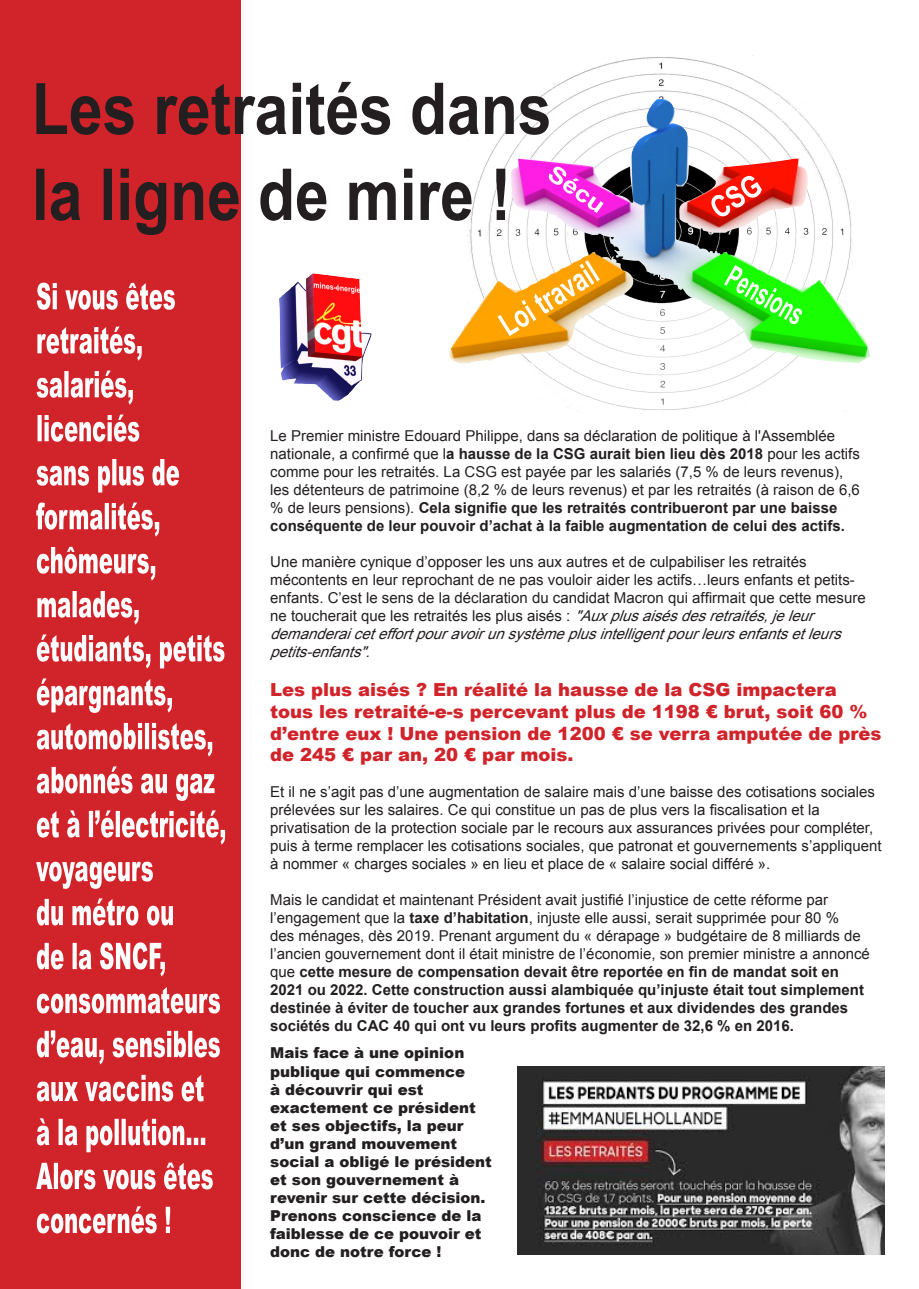
<style>
.page{position:relative;width:919px;height:1289px;background:#fff}
.page>*{position:absolute;margin:0;border:0;box-sizing:border-box;transform-origin:0 0}
.t1{font:900 18px/21.6px "Arial";color:#d1232a}
.t2{font:15px/18px "Arial";color:#231f20}
.t3{font:900 15px/18px "Arial";color:#231f20}
.s1{font-weight:700}
.s2{font-style:italic}
</style>
<div class="page">
<div style="left:0;top:0;width:241px;height:1288px;background:#d1232a"></div>
<img style="left:279px;top:273px;width:93px;height:128px">
<img style="left:517px;top:1066px;width:367px;height:188px">
<img style="left:467px;top:55px;width:324px;height:356px">
<img style="left:509px;top:99px;width:361px;height:264px">
<svg style="left:548px;top:167px;width:55px;height:46px"></svg>
<svg style="left:711px;top:176px;width:50px;height:41px"></svg>
<svg style="left:497px;top:260px;width:103px;height:76px"></svg>
<svg style="left:36px;top:169px;width:469px;height:66px"></svg>
<svg style="left:36px;top:82px;width:512px;height:53px"></svg>
<svg style="left:37px;top:1206px;width:133px;height:27px"></svg>
<svg style="left:36px;top:1162px;width:177px;height:27px"></svg>
<svg style="left:37px;top:1118px;width:168px;height:34px"></svg>
<svg style="left:37px;top:1074px;width:167px;height:27px"></svg>
<svg style="left:37px;top:1030px;width:183px;height:34px"></svg>
<svg style="left:37px;top:987px;width:183px;height:26px"></svg>
<svg style="left:37px;top:942px;width:128px;height:34px"></svg>
<svg style="left:37px;top:898px;width:136px;height:27px"></svg>
<svg style="left:36px;top:861px;width:117px;height:27px"></svg>
<svg style="left:37px;top:810px;width:188px;height:34px"></svg>
<svg style="left:37px;top:766px;width:177px;height:34px"></svg>
<svg style="left:37px;top:723px;width:175px;height:33px"></svg>
<svg style="left:37px;top:678px;width:135px;height:35px"></svg>
<svg style="left:37px;top:634px;width:187px;height:34px"></svg>
<svg style="left:37px;top:591px;width:102px;height:33px"></svg>
<svg style="left:37px;top:547px;width:118px;height:33px"></svg>
<svg style="left:36px;top:502px;width:123px;height:34px"></svg>
<svg style="left:37px;top:459px;width:142px;height:33px"></svg>
<svg style="left:37px;top:414px;width:102px;height:27px"></svg>
<svg style="left:37px;top:370px;width:96px;height:34px"></svg>
<svg style="left:37px;top:326px;width:105px;height:35px"></svg>
<svg style="left:37px;top:283px;width:138px;height:27px"></svg>
<svg style="left:724px;top:265px;width:78px;height:59px"></svg>
<p class="t2" style="left:270px;top:426px;width:591px">Le Premier ministre Edouard Philippe, dans sa déclaration de politique à l'Assemblée nationale, a confirmé que l<span class="s1">a hausse de la CSG aurait bien lieu dès 2018</span> pour les actifs comme pour les retraités. La CSG est payée par les salariés (7,5 % de leurs revenus), les détenteurs de patrimoine (8,2 % de leurs revenus) et par les retraités (à raison de 6,6 % de leurs pensions). <span class="s1">Cela signifie que les retraités contribueront par une baisse conséquente de leur pouvoir d’achat à la faible augmentation de celui des actifs.</span></p>
<p class="t2" style="left:270px;top:552px;width:597px">Une manière cynique d’opposer les uns aux autres et de culpabiliser les retraités mécontents en leur reprochant de ne pas vouloir aider les actifs…leurs enfants et petits&shy;enfants. C’est le sens de la déclaration du candidat Macron qui affirmait que cette mesure ne toucherait que les retraités les plus aisés : <span class="s2">"Auxplusaisésdesretraités,jeleur demanderaiceteffortpouravoirunsystèmeplusintelligentpourleursenfantsetleurs petits-enfants".</span></p>
<p class="t1" style="left:270px;top:678px;width:613px">Les plus aisés ? En réalité la hausse de la CSG impactera tous les retraité-e-s percevant plus de 1198 € brut, soit 60 % d’entre eux ! Une pension de 1200 € se verra amputée de près de 245 € par an, 20 € par mois.</p>
<p class="t2" style="left:270px;top:783px;width:613px">Et il ne s’agit pas d’une augmentation de salaire mais d’une baisse des cotisations sociales prélevées sur les salaires. Ce qui constitue un pas de plus vers la fiscalisation et la privatisation de la protection sociale par le recours aux assurances privées pour compléter, puis à terme remplacer les cotisations sociales, que patronat et gouvernements s’appliquent à nommer « charges sociales » en lieu et place de « salaire social différé ».</p>
<p class="t2" style="left:270px;top:891px;width:601px">Mais le candidat et maintenant Président avait justifié l’injustice de cette réforme par l’engagement que la <span class="s1">taxe d’habitation</span>, injuste elle aussi, serait supprimée pour 80 %<br>des ménages, dès 2019. Prenant argument du « dérapage » budgétaire de 8 milliards de l’ancien gouvernement dont il était ministre de l’économie, son premier ministre a annoncé que <span class="s1">cette mesure de compensation devait être reportée en fin de mandat soit en 2021 ou 2022. Cette construction aussi alambiquée qu’injuste était tout simplement destinée à éviter de toucher aux grandes fortunes et aux dividendes des grandes sociétés du CAC 40 qui ont vu leurs profits augmenter de 32,6 % en 2016.</span></p>
<p class="t3" style="left:270px;top:1043px;width:223px">Mais face à une opinion publique qui commence<br>à découvrir qui est exactement ce président et ses objectifs, la peur d’un grand mouvement social a obligé le président et son gouvernement à revenir sur cette décision.<br>Prenons conscience de la faiblesse de ce pouvoir et donc de notre force !</p>
</div>
